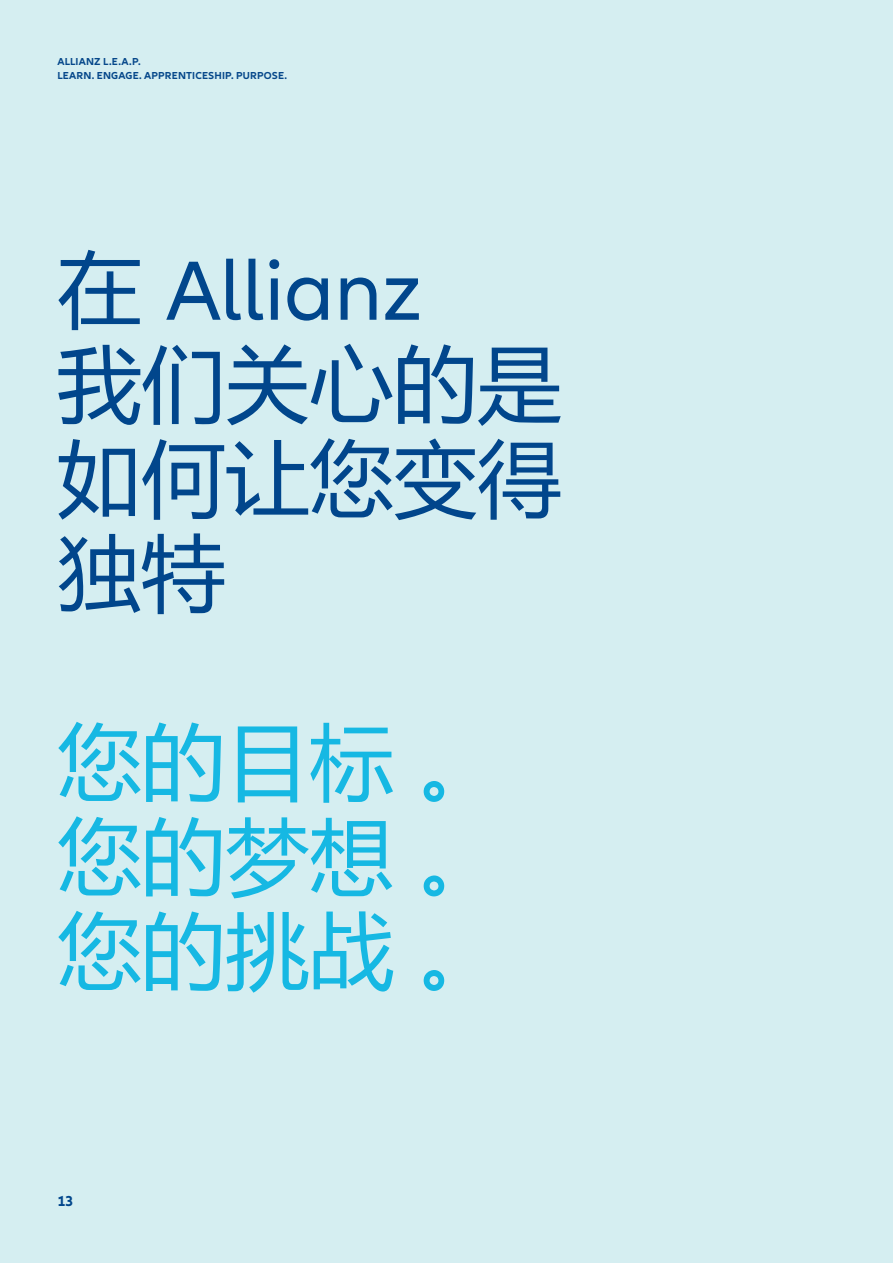
<style>
.page{position:relative;width:893px;height:1263px;background:#d5eef1}
.page>*{position:absolute;margin:0;border:0;box-sizing:border-box;transform-origin:0 0}
.t1{font:87px "Allianz Neo";color:#01468c}
.t2{font:84px "Microsoft Ya Hei";color:#16b8e3}
.t3{font:84px "Microsoft Ya Hei";color:#01468c}
.t4{font:700 15px "Allianz Neo";color:#01468c}
.Subheadline___CTA_15{font:700 10.5px "Allianz Neo";letter-spacing:.015em;color:#05478a}
.s1{font-family:"Microsoft Ya Hei";font-size:84px}
</style>
<div class="page">
<p class="Subheadline___CTA_15" style="left:57px;top:56px;width:85px">ALLIANZ L.E.A.P.</p>
<p class="Subheadline___CTA_15" style="left:57px;top:69px;width:231px">LEARN. ENGAGE. APPRENTICESHIP. PURPOSE.</p>
<p class="t1" style="left:57px;top:241px;width:366px"><span class="s1">在</span> Allianz</p>
<p class="t3" style="left:57px;top:327px;width:505px">我们关心的是</p>
<p class="t3" style="left:57px;top:422px;width:505px">如何让您变得</p>
<p class="t3" style="left:57px;top:516px;width:169px">独特</p>
<p class="t2" style="left:57px;top:705px;width:446px">您的目标 。</p>
<p class="t2" style="left:57px;top:800px;width:446px">您的梦想 。</p>
<p class="t2" style="left:57px;top:894px;width:446px">您的挑战 。</p>
<p class="t4" style="left:57px;top:1192px;width:18px">13</p>
</div>
